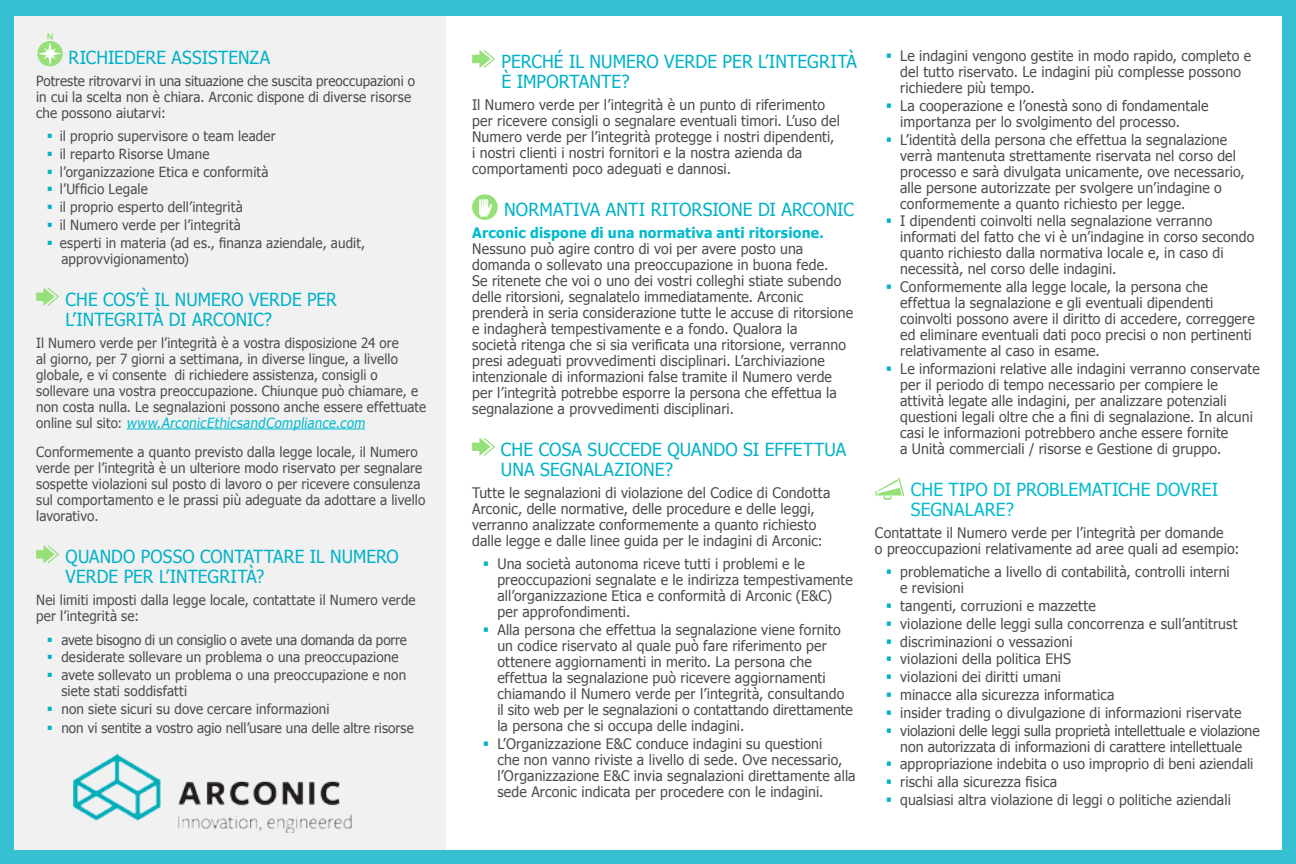
<style>
.page{position:relative;width:1296px;height:864px;background:#fff}
.page>*{position:absolute;margin:0;border:0;box-sizing:border-box;transform-origin:0 0}
.t1{font:18px/20px "Tahoma";letter-spacing:.005em;color:#00b2c7}
.t2{font:18px/20px "Tahoma";letter-spacing:.005em;color:#00b2c7;scale:.96 1}
.t3{font:18px/20px "Tahoma";letter-spacing:.01em;color:#00bbce}
.t4{font:14.4px/16px "Tahoma";letter-spacing:.01em;color:#4d4d4f}
.t5{font:700 14.4px "Tahoma";letter-spacing:.015em;color:#00bbce}
.t6{font:14px/17.8px "Tahoma";letter-spacing:.01em;color:#4d4d4f;scale:.96 1}
.t7{font:14px/16px "Tahoma";letter-spacing:.01em;color:#4d4d4f;scale:.95 1}
.s1{color:#00bbce}
</style>
<div class="page">
<div style="left:14px;top:15px;width:432px;height:835px;background:#f1f1f2"></div>
<div style="left:0;top:850px;width:1296px;height:14px;background:#36c1d2"></div>
<div style="left:1282px;top:0;width:14px;height:864px;background:#36c1d2"></div>
<div style="left:0;top:0;width:14px;height:864px;background:#36c1d2"></div>
<svg style="left:37px;top:33px;width:26px;height:34px"></svg>
<div style="left:0;top:0;width:1296px;height:15px;background:#36c1d2"></div>
<img style="left:73px;top:755px;width:279px;height:77px">
<svg style="left:472px;top:50px;width:23px;height:18px"></svg>
<div style="left:472px;top:194px;width:26px;height:26px;background:#95e077;border-radius:50%"></div>
<svg style="left:479px;top:199px;width:13px;height:18px"></svg>
<svg style="left:472px;top:438px;width:23px;height:18px"></svg>
<svg style="left:875px;top:477px;width:30px;height:23px"></svg>
<hr style="left:126px;top:429px;width:239px;height:1px;background:#00bbce">
<svg style="left:36px;top:288px;width:23px;height:18px"></svg>
<svg style="left:36px;top:545px;width:23px;height:18px"></svg>
<p class="t2" style="left:69px;top:46px;width:211px">RICHIEDERE ASSISTENZA</p>
<p class="t6" style="left:36px;top:72px;width:396px;line-height:16px">Potreste ritrovarvi in una situazione che suscita preoccupazioni o in cui la scelta non è chiara. Arconic dispone di diverse risorse che possono aiutarvi:</p>
<p class="t6" style="left:60px;top:126px;width:320px">il proprio supervisore o team leader<br>il reparto Risorse Umane<br>l’organizzazione Etica e conformità<br>l’Ufficio Legale<br>il proprio esperto dell’integrità<br>il Numero verde per l’integrità<br>esperti in materia (ad es., finanza aziendale, audit,</p>
<p class="t6" style="left:61px;top:249px;width:135px">approvvigionamento)</p>
<p class="t2" style="left:66px;top:288px;width:284px">CHE COS’È IL NUMERO VERDE PER<br>L’INTEGRITÀ DI ARCONIC?</p>
<p class="t7" style="left:36px;top:334px;width:412px">Il Numero verde per l’integrità è a vostra disposizione 24 ore<br>al giorno, per 7 giorni a settimana, in diverse lingue, a livello globale, e vi consente di richiedere assistenza, consigli o sollevare una vostra preoccupazione. Chiunque può chiamare, e non costa nulla. Le segnalazioni possono anche essere effettuate o n l i n e s u l s i to: <span class="s1">www.ArconicEthicsandCompliance.com</span></p>
<p class="t6" style="left:36px;top:444px;width:407px;line-height:16px">Conformemente a quanto previsto dalla legge locale, il Numero verde per l’integrità è un ulteriore modo riservato per segnalare sospette violazioni sul posto di lavoro o per ricevere consulenza sul comportamento e le prassi più adeguate da adottare a livello lavorativo.</p>
<p class="t2" style="left:66px;top:546px;width:349px">QUANDO POSSO CONTATTARE IL NUMERO<br>VERDE PER L’INTEGRITÀ?</p>
<p class="t6" style="left:36px;top:592px;width:397px;line-height:16px">Nei limiti imposti dalla legge locale, contattate il Numero verde per l’integrità se:</p>
<p class="t6" style="left:61px;top:630px;width:361px">avete bisogno di un consiglio o avete una domanda da porre desiderate sollevare un problema o una preoccupazione avete sollevato un problema o una preoccupazione e non</p>
<p class="t6" style="left:61px;top:681px;width:369px">siete stati soddisfatti<br>non siete sicuri su dove cercare informazioni<br>non vi sentite a vostro agio nell’usare una delle altre risorse</p>
<p class="t1" style="left:501px;top:51px;width:357px">PERCHÉ IL NUMERO VERDE PER L’INTEGRITÀ<br>È IMPORTANTE?</p>
<p class="t4" style="left:472px;top:96px;width:369px">Il Numero verde per l’integrità è un punto di riferimento per ricevere consigli o segnalare eventuali timori. L’uso del Numero verde per l’integrità protegge i nostri dipendenti, i nostri clienti i nostri fornitori e la nostra azienda da comportamenti poco adeguati e dannosi.</p>
<p class="t1" style="left:504px;top:198px;width:351px">NORMATIVA ANTI RITORSIONE DI ARCONIC</p>
<p class="t5" style="left:472px;top:223px;width:353px">Arconic dispone di una normativa anti ritorsione.</p>
<p class="t4" style="left:472px;top:240px;width:383px">Nessuno può agire contro di voi per avere posto una domanda o sollevato una preoccupazione in buona fede.<br>Se ritenete che voi o uno dei vostri colleghi stiate subendo delle ritorsioni, segnalatelo immediatamente. Arconic prenderà in seria considerazione tutte le accuse di ritorsione e indagherà tempestivamente e a fondo. Qualora la<br>società ritenga che si sia verificata una ritorsione, verranno presi adeguati provvedimenti disciplinari. L’archiviazione intenzionale di informazioni false tramite il Numero verde per l’integrità potrebbe esporre la persona che effettua la segnalazione a provvedimenti disciplinari.</p>
<p class="t1" style="left:501px;top:438px;width:347px">CHE COSA SUCCEDE QUANDO SI EFFETTUA<br>UNA SEGNALAZIONE?</p>
<p class="t4" style="left:472px;top:484px;width:360px">Tutte le segnalazioni di violazione del Codice di Condotta Arconic, delle normative, delle procedure e delle leggi, verranno analizzate conformemente a quanto richiesto dalle legge e dalle linee guida per le indagini di Arconic:</p>
<p class="t4" style="left:497px;top:555px;width:357px">Una società autonoma riceve tutti i problemi e le preoccupazioni segnalate e le indirizza tempestivamente all’organizzazione Etica e conformità di Arconic (E&amp;C) per approfondimenti.</p>
<p class="t4" style="left:497px;top:621px;width:357px">Alla persona che effettua la segnalazione viene fornito un codice riservato al quale può fare riferimento per ottenere aggiornamenti in merito. La persona che effettua la segnalazione può ricevere aggiornamenti chiamando il Numero verde per l’integrità, consultando il sito web per le segnalazioni o contattando direttamente la persona che si occupa delle indagini.</p>
<p class="t4" style="left:497px;top:735px;width:360px">L’Organizzazione E&amp;C conduce indagini su questioni<br>che non vanno riviste a livello di sede. Ove necessario, l’Organizzazione E&amp;C invia segnalazioni direttamente alla sede Arconic indicata per procedere con le indagini.</p>
<p class="t4" style="left:900px;top:47px;width:352px">Le indagini vengono gestite in modo rapido, completo e del tutto riservato. Le indagini più complesse possono richiedere più tempo.</p>
<p class="t4" style="left:900px;top:97px;width:310px">La cooperazione e l’onestà sono di fondamentale importanza per lo svolgimento del processo.</p>
<p class="t4" style="left:900px;top:131px;width:346px">L’identità della persona che effettua la segnalazione verrà mantenuta strettamente riservata nel corso del processo e sarà divulgata unicamente, ove necessario, alle persone autorizzate per svolgere un’indagine o conformemente a quanto richiesto per legge.</p>
<p class="t4" style="left:900px;top:213px;width:356px">I dipendenti coinvolti nella segnalazione verranno informati del fatto che vi è un’indagine in corso secondo quanto richiesto dalla normativa locale e, in caso di necessità, nel corso delle indagini.</p>
<p class="t4" style="left:900px;top:278px;width:356px">Conformemente alla legge locale, la persona che effettua la segnalazione e gli eventuali dipendenti coinvolti possono avere il diritto di accedere, correggere ed eliminare eventuali dati poco precisi o non pertinenti relativamente al caso in esame.</p>
<p class="t4" style="left:900px;top:360px;width:361px">Le informazioni relative alle indagini verranno conservate per il periodo di tempo necessario per compiere le attività legate alle indagini, per analizzare potenziali questioni legali oltre che a fini di segnalazione. In alcuni casi le informazioni potrebbero anche essere fornite<br>a Unità commerciali / risorse e Gestione di gruppo.</p>
<p class="t3" style="left:911px;top:479px;width:309px">CHE TIPO DI PROBLEMATICHE DOVREI<br>SEGNALARE?</p>
<p class="t4" style="left:875px;top:524px;width:366px">Contattate il Numero verde per l’integrità per domande<br>o preoccupazioni relativamente ad aree quali ad esempio:</p>
<p class="t4" style="left:900px;top:563px;width:331px">problematiche a livello di contabilità, controlli interni e revisioni</p>
<p class="t4" style="left:900px;top:596px;width:361px;line-height:17.8px">tangenti, corruzioni e mazzette<br>violazione delle leggi sulla concorrenza e sull’antitrust discriminazioni o vessazioni<br>violazioni della politica EHS<br>violazioni dei diritti umani<br>minacce alla sicurezza informatica<br>insider trading o divulgazione di informazioni riservate violazioni delle leggi sulla proprietà intellettuale e violazione</p>
<p class="t4" style="left:900px;top:737px;width:355px;line-height:17.8px">non autorizzata di informazioni di carattere intellettuale appropriazione indebita o uso improprio di beni aziendali rischi alla sicurezza fisica<br>qualsiasi altra violazione di leggi o politiche aziendali</p>
</div>
